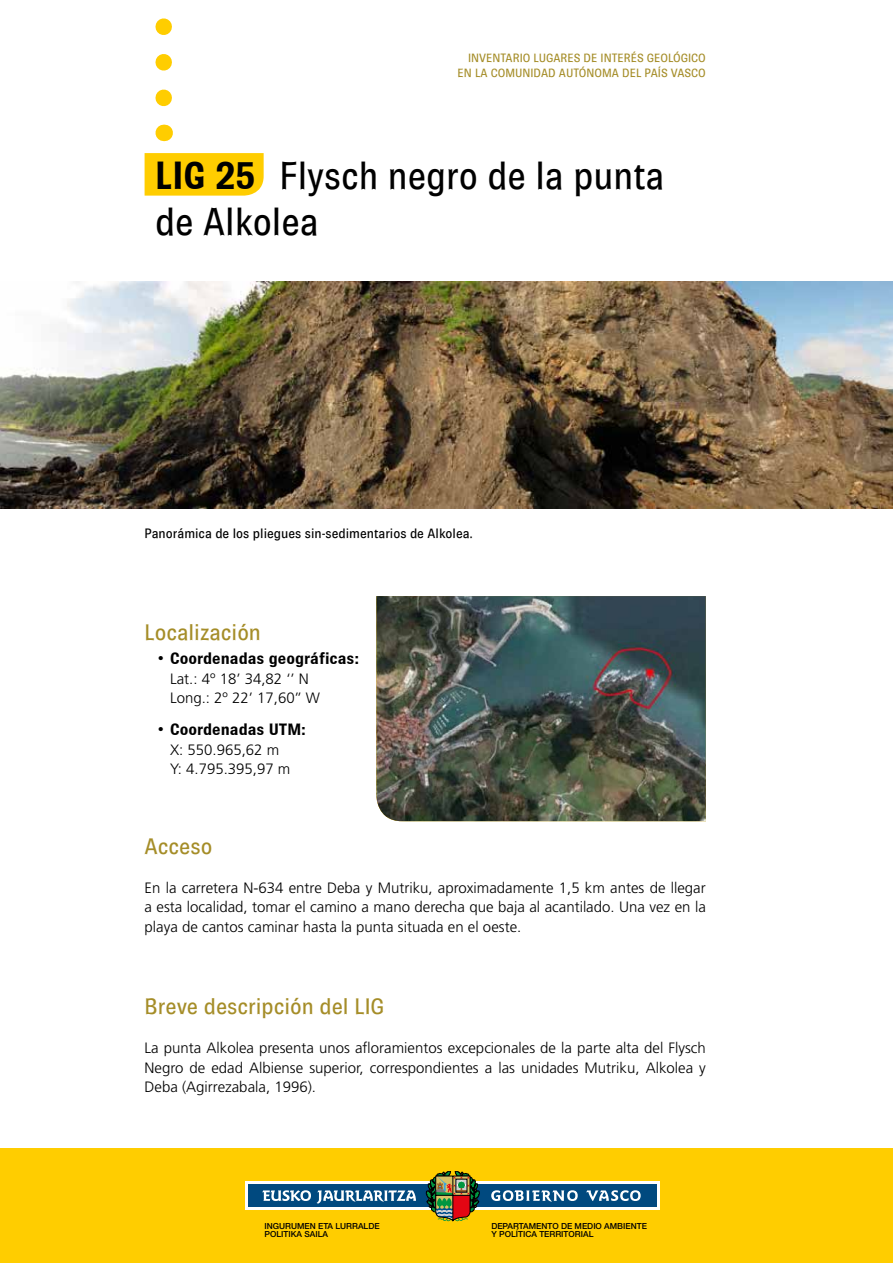
<style>
.page{position:relative;width:893px;height:1263px;background:#fff}
.page>*{position:absolute;margin:0;border:0;box-sizing:border-box;transform-origin:0 0}
.t1{font:39px/46.8px "Brown";color:#000;scale:.95 1}
.t2{font:22.5px "Brown";color:#a58d28}
.t3{font:700 16.5px "Brown";color:#000}
.t4{font:300 15px/19.5px "Frutiger";color:#000}
.t5{font:13.5px "Brown";color:#000}
.t6{font:12px/15px "Brown";color:#a58d28;text-align:right}
.t7{font:500 8.4px/8.4px "Helvetica Neue";color:#000}
.s1{font-weight:700}
</style>
<div class="page">
<svg style="left:155px;top:27px;width:17px;height:80px"></svg>
<svg style="left:164px;top:125px;width:1px;height:16px"></svg>
<div style="left:145px;top:153px;width:119px;height:43px;background:#ffcd00"></div>
<div style="left:0;top:1148px;width:893px;height:115px;background:#ffcd00"></div>
<div style="left:246px;top:1182px;width:414px;height:28px;background:#fff"></div>
<div style="left:249px;top:1184px;width:408px;height:23px;background:#00497f"></div>
<svg style="left:262px;top:1190px;width:49px;height:11px"></svg>
<svg style="left:317px;top:1190px;width:99px;height:13px"></svg>
<svg style="left:491px;top:1190px;width:87px;height:12px"></svg>
<svg style="left:586px;top:1190px;width:55px;height:11px"></svg>
<svg style="left:426px;top:1171px;width:54px;height:51px"></svg>
<img style="left:0;top:281px;width:893px;height:227px">
<img style="left:376px;top:596px;width:330px;height:225px">
<p class="t6" style="left:458px;top:50px;width:250px">INVENTARIO LUGARES DE INTERÉS GEOLÓGICO<br>EN LA COMUNIDAD AUTÓNOMA DEL PAÍS VASCO</p>
<h1 class="t1" style="left:155px;top:151px;width:537px"><span class="s1">LIG 25</span> Flysch negro de la punta de Alkolea</h1>
<p class="t5" style="left:145px;top:526px;width:330px">Panorámica de los pliegues sin-sedimentarios de Alkolea.</p>
<h2 class="t2" style="left:145px;top:620px;width:118px">Localización</h2>
<p class="t3" style="left:157px;top:649px;width:203px">• Coordenadas geográficas:</p>
<p class="t4" style="left:170px;top:669px;width:151px">Lat.: 4º 18’ 34,82 ‘’ N<br>Long.: 2º 22’ 17,60’’ W</p>
<p class="t3" style="left:157px;top:720px;width:150px">• Coordenadas UTM:</p>
<p class="t4" style="left:170px;top:740px;width:122px">X: 550.965,62 m<br>Y: 4.795.395,97 m</p>
<h2 class="t2" style="left:145px;top:833px;width:69px">Acceso</h2>
<p class="t4" style="left:145px;top:878px;width:563px;text-align:justify">En la carretera N-634 entre Deba y Mutriku, aproximadamente 1,5 km antes de llegar a esta localidad, tomar el camino a mano derecha que baja al acantilado. Una vez en la playa de cantos caminar hasta la punta situada en el oeste.</p>
<h2 class="t2" style="left:145px;top:994px;width:241px">Breve descripción del LIG</h2>
<p class="t4" style="left:145px;top:1038px;width:563px;text-align:justify">La punta Alkolea presenta unos afloramientos excepcionales de la parte alta del Flysch Negro de edad Albiense superior, correspondientes a las unidades Mutriku, Alkolea y Deba (Agirrezabala, 1996).</p>
<p class="t7" style="left:264px;top:1221px;width:117px">INGURUMEN ETA LURRALDE<br>POLITIKA SAILA</p>
<p class="t7" style="left:491px;top:1221px;width:157px">DEPARTAMENTO DE MEDIO AMBIENTE<br>Y POLÍTICA TERRITORIAL</p>
</div>
